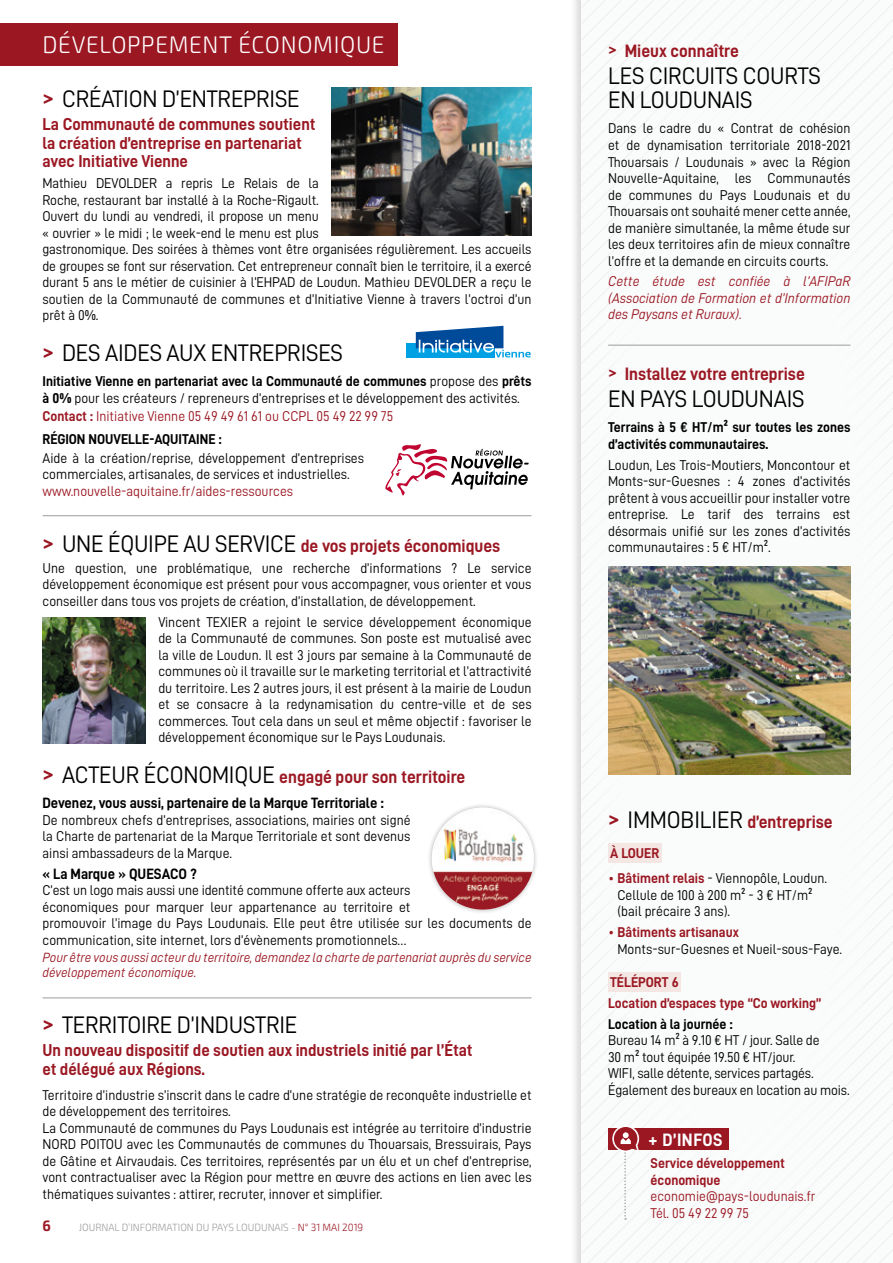
<style>
.page{position:relative;width:893px;height:1263px;background:#fff}
.page>*{position:absolute;margin:0;border:0;box-sizing:border-box;transform-origin:0 0}
.t1{font:24px/24px "D DIN";letter-spacing:-.01em;color:#000;scale:.95 1}
.t2{font:300 24px "Exo 2";letter-spacing:.03em;color:#fff;scale:.95 1}
.t3{font:18px "D DIN Bold";color:#9b1823;scale:.95 1}
.t4{font:18px "D DIN Bold";letter-spacing:.03em;color:#fff;scale:.95 1}
.t5{font:17.25px/18.8px "D DIN Bold";color:#9b1823;scale:.95 1}
.t6{font:15px "D DIN Bold";color:#000;scale:.95 1}
.t7{font:700 15px "Exo 2";color:#9b1823;scale:.95 1}
.t8{font:14.25px/16.5px "D DIN";color:#000;scale:.95 1}
.t9{font:14.25px/16.5px "D DIN Bold";color:#000;scale:.95 1}
.t10{font:14.25px/20.7px "D DIN Bold";color:#9b1823;scale:.95 1}
.t11{font:14.25px/16.5px "D DIN Italic";color:#9b1823;text-align:justify;scale:.95 1}
.t12{font:14.25px/16.5px "D DIN";color:#9b1823;scale:.95 1}
.t13{font:13.5px/15px "D DIN Italic";color:#9b1823;scale:.95 1}
.t14{font:300 10.5px "Exo 2";color:#9d9d9c;scale:.95 1}
.s1{font-family:"Cooper Black Std";font-size:19.5px;color:#9b1823}
.s2{font-family:"D DIN"}
.s3{font-family:"D DIN Bold"}
.s4{font-family:"D DIN Bold";color:#9b1823}
.s5{color:#9b1823}
.s6{font-family:"D DIN";font-size:24px;color:#000}
</style>
<div class="page">
<div style="left:569px;top:0;width:324px;height:1263px;background:#000;opacity:.15"></div>
<div style="left:0;top:23px;width:397px;height:43px;background:#9b1823"></div>
<svg style="left:385px;top:444px;width:144px;height:52px"></svg>
<div style="left:427px;top:803px;width:112px;height:111px;background:#000;opacity:.3"></div>
<img style="left:432px;top:807px;width:102px;height:102px;border-radius:51px">
<svg style="left:581px;top:0;width:312px;height:1263px"></svg>
<img style="left:608px;top:567px;width:242px;height:208px">
<hr style="left:608px;top:345px;width:242px;height:1px;background:#9d9d9c">
<hr style="left:43px;top:515px;width:488px;height:1px;background:#9d9d9c">
<hr style="left:43px;top:997px;width:488px;height:1px;background:#9d9d9c">
<img style="left:332px;top:87px;width:199px;height:148px">
<div style="left:406px;top:343px;width:88px;height:14px;background:#00a1e4"></div>
<svg style="left:416px;top:326px;width:115px;height:31px"></svg>
<img style="left:43px;top:617px;width:103px;height:126px">
<h1 class="t2" style="left:43px;top:31px;width:362px">DÉVELOPPEMENT ÉCONOMIQUE</h1>
<h1 class="t1" style="left:43px;top:86px;width:272px"><span class="s1">&gt;</span> CRÉATION D’ENTREPRISE</h1>
<p class="t5" style="left:43px;top:114px;width:289px">La Communauté de communes soutient la création d’entreprise en partenariat avec Initiative Vienne</p>
<p class="t8" style="left:43px;top:175px;width:516px">Mathieu DEVOLDER a repris Le Relais de la<br>Roche, restaurant bar installé à la Roche-Rigault.<br>Ouvert du lundi au vendredi, il propose un menu<br>« ouvrier » le midi ; le week-end le menu est plus<br>gastronomique. Des soirées à thèmes vont être organisées régulièrement. Les accueils de groupes se font sur réservation. Cet entrepreneur connaît bien le territoire, il a exercé durant 5 ans le métier de cuisinier à l’EHPAD de Loudun. Mathieu DEVOLDER a reçu le soutien de la Communauté de communes et d’Initiative Vienne à travers l’octroi d’un prêt à 0%.</p>
<h1 class="t1" style="left:43px;top:341px;width:318px"><span class="s1">&gt;</span> DES AIDES AUX ENTREPRISES</h1>
<p class="t9" style="left:43px;top:373px;width:516px">Initiative Vienne en partenariat avec la Communauté de communes <span class="s2">propose des</span> prêts</p>
<p class="t8" style="left:43px;top:388px;width:504px;line-height:18.6px"><span class="s3">à 0%</span> pour les créateurs / repreneurs d’entreprises et le développement des activités.<br><span class="s4">Contact :</span> <span class="s5">Initiative Vienne 05 49 49 61 61 ou CCPL 05 49 22 99 75</span></p>
<p class="t9" style="left:43px;top:431px;width:190px">RÉGION NOUVELLE-AQUITAINE :</p>
<p class="t8" style="left:43px;top:449px;width:340px">Aide à la création/reprise, développement d’entreprises commerciales, artisanales, de services et industrielles.</p>
<p class="t12" style="left:43px;top:482px;width:265px">www.nouvelle-aquitaine.fr/aides-ressources</p>
<p class="t3" style="left:43px;top:536px;width:483px"><sup>&gt;</sup> <span class="s6">UNE ÉQUIPE AU SERVICE</span> de vos projets économiques</p>
<p class="t8" style="left:43px;top:559px;width:516px;text-align:justify">Une question, une problématique, une recherche d’informations ? Le service développement économique est présent pour vous accompagner, vous orienter et vous conseiller dans tous vos projets de création, d’installation, de développement.</p>
<p class="t8" style="left:158px;top:613px;width:394px;text-align:justify">Vincent TEXIER a rejoint le service développement économique de la Communauté de communes. Son poste est mutualisé avec la ville de Loudun. Il est 3 jours par semaine à la Communauté de communes où il travaille sur le marketing territorial et l’attractivité du territoire. Les 2 autres jours, il est présent à la mairie de Loudun et se consacre à la redynamisation du centre-ville et de ses commerces. Tout cela dans un seul et même objectif : favoriser le développement économique sur le Pays Loudunais.</p>
<p class="t3" style="left:43px;top:767px;width:447px"><sup>&gt;</sup> <span class="s6">ACTEUR ÉCONOMIQUE</span> engagé pour son territoire</p>
<p class="t6" style="left:43px;top:795px;width:361px">Devenez, vous aussi, partenaire de la Marque Territoriale :</p>
<p class="t8" style="left:43px;top:811px;width:389px;text-align:justify">De nombreux chefs d’entreprises, associations, mairies ont signé la Charte de partenariat de la Marque Territoriale et sont devenus ainsi ambassadeurs de la Marque.</p>
<p class="t6" style="left:43px;top:865px;width:164px">« La Marque » QUESACO ?</p>
<p class="t8" style="left:43px;top:882px;width:516px">C’est un logo mais aussi une identité commune offerte aux acteurs<br>économiques pour marquer leur appartenance au territoire et<br>promouvoir l’image du Pays Loudunais. Elle peut être utilisée sur les documents de communication, site internet, lors d’évènements promotionnels…</p>
<p class="t13" style="left:43px;top:949px;width:516px">Pour être vous aussi acteur du territoire, demandez la charte de partenariat auprès du service développement économique.</p>
<h1 class="t1" style="left:43px;top:1012px;width:270px"><span class="s1">&gt;</span> TERRITOIRE D’INDUSTRIE</h1>
<p class="t5" style="left:43px;top:1040px;width:454px">Un nouveau dispositif de soutien aux industriels initié par l’État et délégué aux Régions.</p>
<p class="t8" style="left:43px;top:1086px;width:516px">Territoire d’industrie s’inscrit dans le cadre d’une stratégie de reconquête industrielle et de développement des territoires.<br>La Communauté de communes du Pays Loudunais est intégrée au territoire d’industrie NORD POITOU avec les Communautés de communes du Thouarsais, Bressuirais, Pays de Gâtine et Airvaudais. Ces territoires, représentés par un élu et un chef d’entreprise, vont contractualiser avec la Région pour mettre en œuvre des actions en lien avec les thématiques suivantes : attirer, recruter, innover et simplifier.</p>
<p class="t7" style="left:43px;top:1217px;width:10px">6</p>
<p class="t14" style="left:79px;top:1221px;width:301px">JOURNAL D’INFORMATION DU PAYS LOUDUNAIS - <span class="s5">N° 31 MAI 2019</span></p>
<p class="t3" style="left:608px;top:41px;width:139px"><sup>&gt;</sup> Mieux connaître</p>
<h1 class="t1" style="left:608px;top:64px;width:226px">LES CIRCUITS COURTS<br>EN LOUDUNAIS</h1>
<p class="t8" style="left:608px;top:120px;width:257px;text-align:justify">Dans le cadre du « Contrat de cohésion et de dynamisation territoriale 2018-2021<br>Thouarsais / Loudunais » avec la Région Nouvelle-Aquitaine, les Communautés de communes du Pays Loudunais et du Thouarsais ont souhaité mener cette année, de manière simultanée, la même étude sur les deux territoires afin de mieux connaître l’offre et la demande en circuits courts.</p>
<p class="t11" style="left:608px;top:273px;width:257px">Cette étude est confiée à l’AFIPaR (Association de Formation et d’Information des Paysans et Ruraux).</p>
<p class="t3" style="left:608px;top:364px;width:209px"><sup>&gt;</sup> Installez votre entreprise</p>
<h1 class="t1" style="left:608px;top:387px;width:208px">EN PAYS LOUDUNAIS</h1>
<p class="t9" style="left:608px;top:419px;width:257px">Terrains à 5 € HT/m² sur toutes les zones d’activités communautaires.</p>
<p class="t8" style="left:608px;top:456px;width:257px;text-align:justify">Loudun, Les Trois-Moutiers, Moncontour et Monts-sur-Guesnes : 4 zones d’activités prêtent à vous accueillir pour installer votre entreprise. Le tarif des terrains est désormais unifié sur les zones d’activités communautaires : 5 € HT/m².</p>
<p class="t3" style="left:608px;top:812px;width:238px"><sup>&gt;</sup> <span class="s6">IMMOBILIER</span> d’entreprise</p>
<p class="t10" style="left:610px;top:843px;width:53px">À LOUER</p>
<p class="t8" style="left:617px;top:870px;width:222px;text-indent:-9px"><span class="s5">•</span> <span class="s4">Bâtiment relais</span> - Viennopôle, Loudun.<br>Cellule de 100 à 200 m² - 3 € HT/m² (bail précaire 3 ans).</p>
<p class="t10" style="left:608px;top:921px;width:139px"><span class="s2">•</span> Bâtiments artisanaux</p>
<p class="t8" style="left:617px;top:940px;width:238px">Monts-sur-Guesnes et Nueil-sous-Faye.</p>
<p class="t10" style="left:608px;top:971px;width:226px">TÉLÉPORT 6<br>Location d’espaces type “Co working”</p>
<p class="t9" style="left:608px;top:1015px;width:133px">Location à la journée :</p>
<p class="t8" style="left:608px;top:1032px;width:256px">Bureau 14 m² à 9.10 € HT / jour. Salle de<br>30 m² tout équipée 19.50 € HT/jour.<br>WIFI, salle détente, services partagés.<br>Également des bureaux en location au mois.</p>
<p class="t4" style="left:649px;top:1129px;width:79px">+ D’INFOS</p>
<p class="t10" style="left:651px;top:1155px;width:143px;line-height:16.5px">Service développement économique</p>
<p class="t12" style="left:651px;top:1188px;width:175px">economie@pays-loudunais.fr<br>Tél. 05 49 22 99 75</p>
</div>
